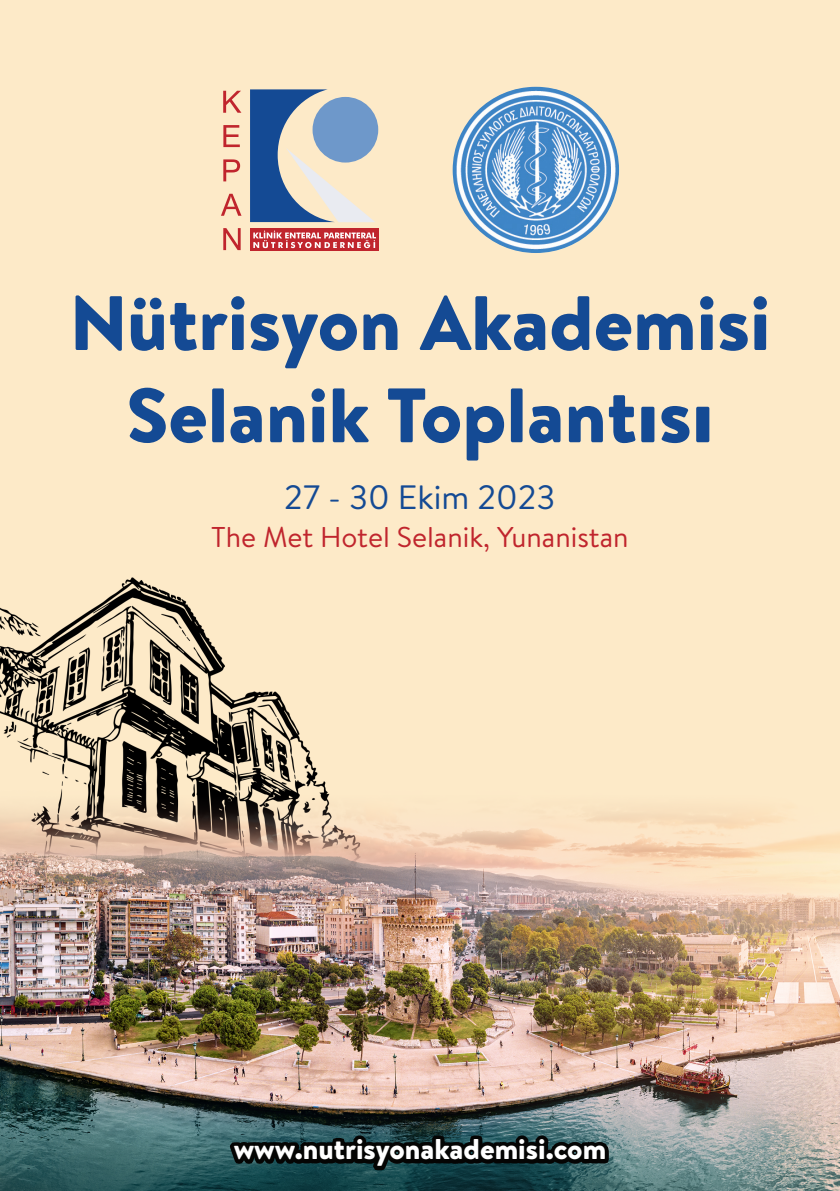
<style>
.page{position:relative;width:840px;height:1191px;background:#fff}
.page>*{position:absolute;margin:0;border:0;box-sizing:border-box;transform-origin:0 0}
.t1{font:900 76.8px/92.2px "Brandon Text";color:#144a94;text-align:center}
.t2{font:33.8px "Brandon Text";color:#144a94}
.t3{font:28.6px "Brandon Text";color:#c0252d}
.t4{font:900 28.6px "Brandon Text";color:#fff}
</style>
<div class="page">
<img style="left:0;top:0;width:839px;height:1191px">
<svg style="left:226px;top:1084px;width:386px;height:107px;background:#465454"></svg>
<svg style="left:221px;top:91px;width:20px;height:159px;background:#edb8a1"></svg>
<div style="left:250px;top:228px;width:129px;height:22px;background:#c0252d"></div>
<svg style="left:253px;top:230px;width:123px;height:18px"></svg>
<svg style="left:250px;top:89px;width:125px;height:133px;background:#92a5ba"></svg>
<img style="left:452px;top:87px;width:166px;height:166px;border-radius:83px">
<p class="t1" style="left:69px;top:276px;width:702px">Nütrisyon Akademisi<br>Selanik Toplantısı</p>
<p class="t2" style="left:284px;top:474px;width:273px">27 - 30 Ekim 2023</p>
<p class="t3" style="left:211px;top:517px;width:418px">The Met Hotel Selanik, Yunanistan</p>
<p class="t4" style="left:233px;top:1129px;width:374px">www.nutrisyonakademisi.com</p>
</div>
